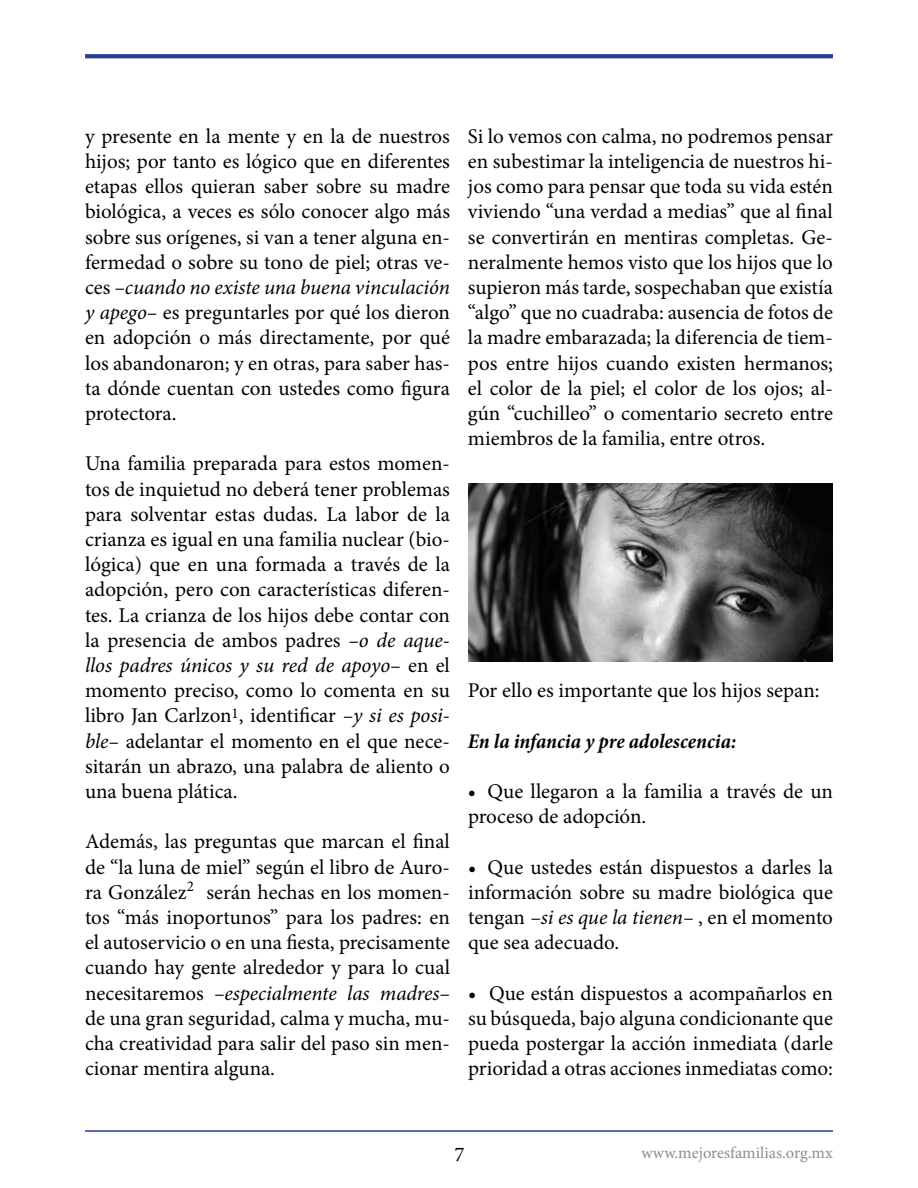
<style>
.page{position:relative;width:918px;height:1188px;background:#fff}
.page>*{position:absolute;margin:0;border:0;box-sizing:border-box;transform-origin:0 0}
.t1{font:21px/25.2px "Minion Pro";color:#000;text-align:justify}
.t2{font:italic 700 condensed 21px "Minion Pro";color:#000}
.t3{font:16.5px "Minion Pro";color:#8b8e90}
.s1{font-style:italic}
</style>
<div class="page">
<hr style="left:85px;top:1130px;width:748px;height:2px;background:#25408f">
<svg style="left:85px;top:54px;width:748px;height:4px;fill:#25408f"></svg>
<img style="left:468px;top:483px;width:365px;height:178px">
<p class="t1" style="left:85px;top:124px;width:367px">y presente en la mente y en la de nuestros hijos; por tanto es lógico que en diferentes etapas ellos quieran saber sobre su madre biológica, a veces es sólo conocer algo más sobre sus orígenes, si van a tener alguna en&shy;fermedad o sobre su tono de piel; otras ve&shy;ces <span class="s1">–cuando no existe una buena vinculación y apego–</span> es preguntarles por qué los dieron en adopción o más directamente, por qué los abandonaron; y en otras, para saber has&shy;ta dónde cuentan con ustedes como figura protectora.</p>
<p class="t1" style="left:85px;top:451px;width:367px">Una familia preparada para estos momen&shy;tos de inquietud no deberá tener problemas para solventar estas dudas. La labor de la crianza es igual en una familia nuclear (bio&shy;lógica) que en una formada a través de la adopción, pero con características diferen&shy;tes. La crianza de los hijos debe contar con la presencia de ambos padres <span class="s1">–o de aque&shy;llos padres únicos y su red de apoyo–</span> en el momento preciso, como lo comenta en su libro Jan Carlzon<sup>1</sup>, identificar <span class="s1">–y si es posi&shy;ble–</span> adelantar el momento en el que nece&shy;sitarán un abrazo, una palabra de aliento o una buena plática.</p>
<p class="t1" style="left:85px;top:829px;width:367px">Además, las preguntas que marcan el final de “la luna de miel” según el libro de Auro&shy;ra González<sup>2</sup> serán hechas en los momen&shy;tos “más inoportunos” para los padres: en el autoservicio o en una fiesta, precisamente cuando hay gente alrededor y para lo cual necesitaremos <span class="s1">–especialmente las madres– </span>de una gran seguridad, calma y mucha, mu&shy;cha creatividad para salir del paso sin men&shy;cionar mentira alguna.</p>
<p class="t1" style="left:468px;top:124px;width:367px">Si lo vemos con calma, no podremos pensar en subestimar la inteligencia de nuestros hi&shy;jos como para pensar que toda su vida estén viviendo “una verdad a medias” que al final se convertirán en mentiras completas. Ge&shy;neralmente hemos visto que los hijos que lo supieron más tarde, sospechaban que existía “algo” que no cuadraba: ausencia de fotos de la madre embarazada; la diferencia de tiem&shy;pos entre hijos cuando existen hermanos; el color de la piel; el color de los ojos; al&shy;gún “cuchilleo” o comentario secreto entre miembros de la familia, entre otros.</p>
<p class="t1" style="left:468px;top:678px;width:353px">Por ello es importante que los hijos sepan:</p>
<p class="t2" style="left:468px;top:726px;width:270px">En la infancia y pre adolescencia:</p>
<p class="t1" style="left:468px;top:779px;width:367px">• Que llegaron a la familia a través de un proceso de adopción.</p>
<p class="t1" style="left:468px;top:854px;width:367px">• Que ustedes están dispuestos a darles la información sobre su madre biológica que tengan <span class="s1">–si es que la tienen–</span> , en el momento que sea adecuado.</p>
<p class="t1" style="left:468px;top:980px;width:366px">• Que están dispuestos a acompañarlos en su búsqueda, bajo alguna condicionante que pueda postergar la acción inmediata (darle prioridad a otras acciones inmediatas como:</p>
<p class="t1" style="left:454px;top:1142px;width:12px">7</p>
<p class="t3" style="left:641px;top:1141px;width:193px">www.mejoresfamilias.org.mx</p>
</div>
